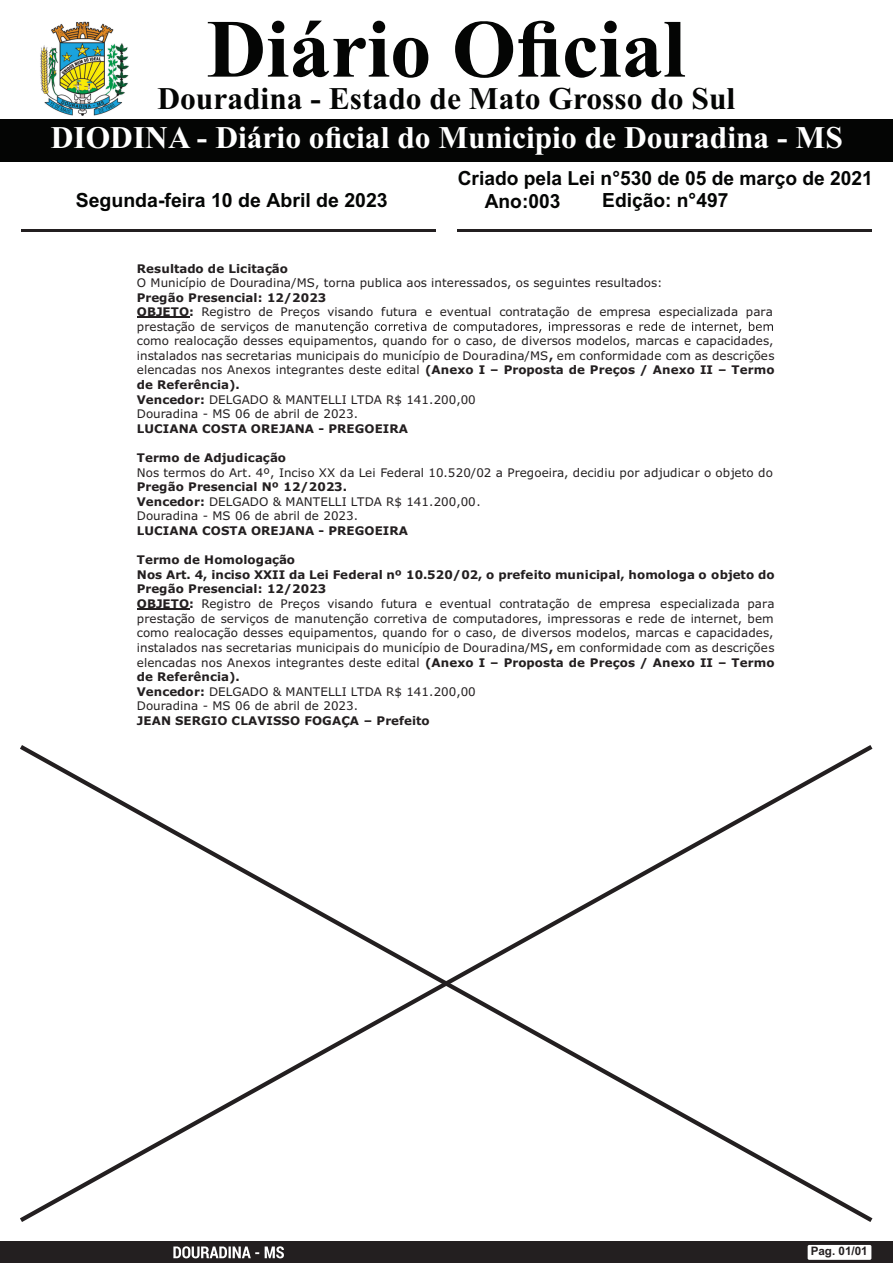
<style>
.page{position:relative;width:893px;height:1263px;background:#fff}
.page>*{position:absolute;margin:0;border:0;box-sizing:border-box;transform-origin:0 0}
.t1{font:700 82.5px "Times New Roman";color:#040504}
.t2{font:700 31.5px "Times New Roman";color:#fff}
.t3{font:700 31.5px "Times New Roman";color:#040504}
.t4{font:700 19.5px "Arial";color:#040504}
.t5{font:11.85px/14.5px "Verdana";color:#231f20}
.t6{font:700 11.85px "Verdana";color:#231f20}
.t7{font:700 11.7px "Arial";color:#231f20}
.s1{font-weight:700}
</style>
<div class="page">
<div style="left:0;top:119px;width:893px;height:42px;background:#040504"></div>
<img style="left:40px;top:21px;width:89px;height:95px">
<div style="left:0;top:1242px;width:893px;height:21px;background:#231f20"></div>
<div style="left:808px;top:1245px;width:63px;height:15px;background:#fff;border-radius:2px"></div>
<svg style="left:173px;top:1246px;width:111px;height:12px"></svg>
<hr style="left:21px;top:229px;width:415px;height:3px;background:#231f20">
<hr style="left:457px;top:229px;width:414px;height:3px;background:#231f20">
<hr style="left:137px;top:317px;width:52px;height:1px;background:#231f20">
<svg style="left:275px;top:321px;width:498px;height:12px"></svg>
<hr style="left:137px;top:608px;width:52px;height:2px;background:#231f20">
<svg style="left:20px;top:745px;width:853px;height:477px"></svg>
<h1 class="t1" style="left:207px;top:21px;width:480px">Diário Oficial</h1>
<h2 class="t3" style="left:157px;top:88px;width:579px">Douradina - Estado de Mato Grosso do Sul</h2>
<h2 class="t2" style="left:51px;top:126px;width:793px">DIODINA - Diário oficial do Municipio de Douradina - MS</h2>
<h3 class="t4" style="left:458px;top:171px;width:417px">Criado pela Lei n°530 de 05 de março de 2021</h3>
<h3 class="t4" style="left:76px;top:193px;width:314px">Segunda-feira 10 de Abril de 2023</h3>
<h3 class="t4" style="left:602px;top:192px;width:128px">Edição: n°497</h3>
<h3 class="t4" style="left:485px;top:194px;width:77px">Ano:003</h3>
<p class="t6" style="left:137px;top:263px;width:152px">Resultado de Licitação</p>
<p class="t5" style="left:137px;top:276px;width:527px">O Município de Douradina/MS, torna publica aos interessados, os seguintes resultados:</p>
<p class="t5" style="left:137px;top:291px;width:639px"><span class="s1">Pregão Presencial: 12/2023<br>OBJETO:</span> Registro de Preços visando futura e eventual contratação de empresa especializada para prestação de serviços<br>como realocação desses equipamentos, quando for o caso, de diversos modelos, marcas e capacidades, instalados nas secretarias municipais do município de Douradina/MS<span class="s1">,</span> em conformidade com as descrições elencadas nos Anexos integrantes deste edital <span class="s1">(Anexo I – Proposta de Preços / Anexo II – Termo de Referência).<br>Vencedor:</span> DELGADO &amp; MANTELLI LTDA R$ 141.200,00<br>Douradina - MS 06 de abril de 2023.</p>
<p class="t6" style="left:137px;top:424px;width:272px">LUCIANA COSTA OREJANA - PREGOEIRA</p>
<p class="t6" style="left:137px;top:453px;width:151px">Termo de Adjudicação</p>
<p class="t5" style="left:137px;top:466px;width:638px">Nos termos do Art. 4º, Inciso XX da Lei Federal 10.520/02 a Pregoeira, decidiu por adjudicar o objeto do</p>
<p class="t5" style="left:137px;top:481px;width:345px"><span class="s1">Pregão Presencial Nº 12/2023.<br>Vencedor:</span> DELGADO &amp; MANTELLI LTDA R$ 141.200,00.<br>Douradina - MS 06 de abril de 2023.</p>
<p class="t6" style="left:137px;top:526px;width:272px">LUCIANA COSTA OREJANA - PREGOEIRA</p>
<p class="t5" style="left:137px;top:554px;width:639px"><span class="s1">Termo de Homologação<br>Nos Art. 4, inciso XXII da Lei Federal nº 10.520/02, o prefeito municipal, homologa o objeto do Pregão Presencial: 12/2023<br>OBJETO:</span> Registro de Preços visando futura e eventual contratação de empresa especializada para prestação de serviços de manutenção corretiva de computadores, impressoras e rede de internet, bem como realocação desses equipamentos, quando for o caso, de diversos modelos, marcas e capacidades, instalados nas secretarias municipais do município de Douradina/MS<span class="s1">,</span> em conformidade com as descrições elencadas nos Anexos integrantes deste edital <span class="s1">(Anexo I – Proposta de Preços / Anexo II – Termo de Referência).<br>Vencedor:</span> DELGADO &amp; MANTELLI LTDA R$ 141.200,00<br>Douradina - MS 06 de abril de 2023.</p>
<p class="t6" style="left:137px;top:716px;width:294px">JEAN SERGIO CLAVISSO FOGAÇA – Prefeito</p>
<p class="t7" style="left:811px;top:1247px;width:59px">Pag. 01/01</p>
</div>
